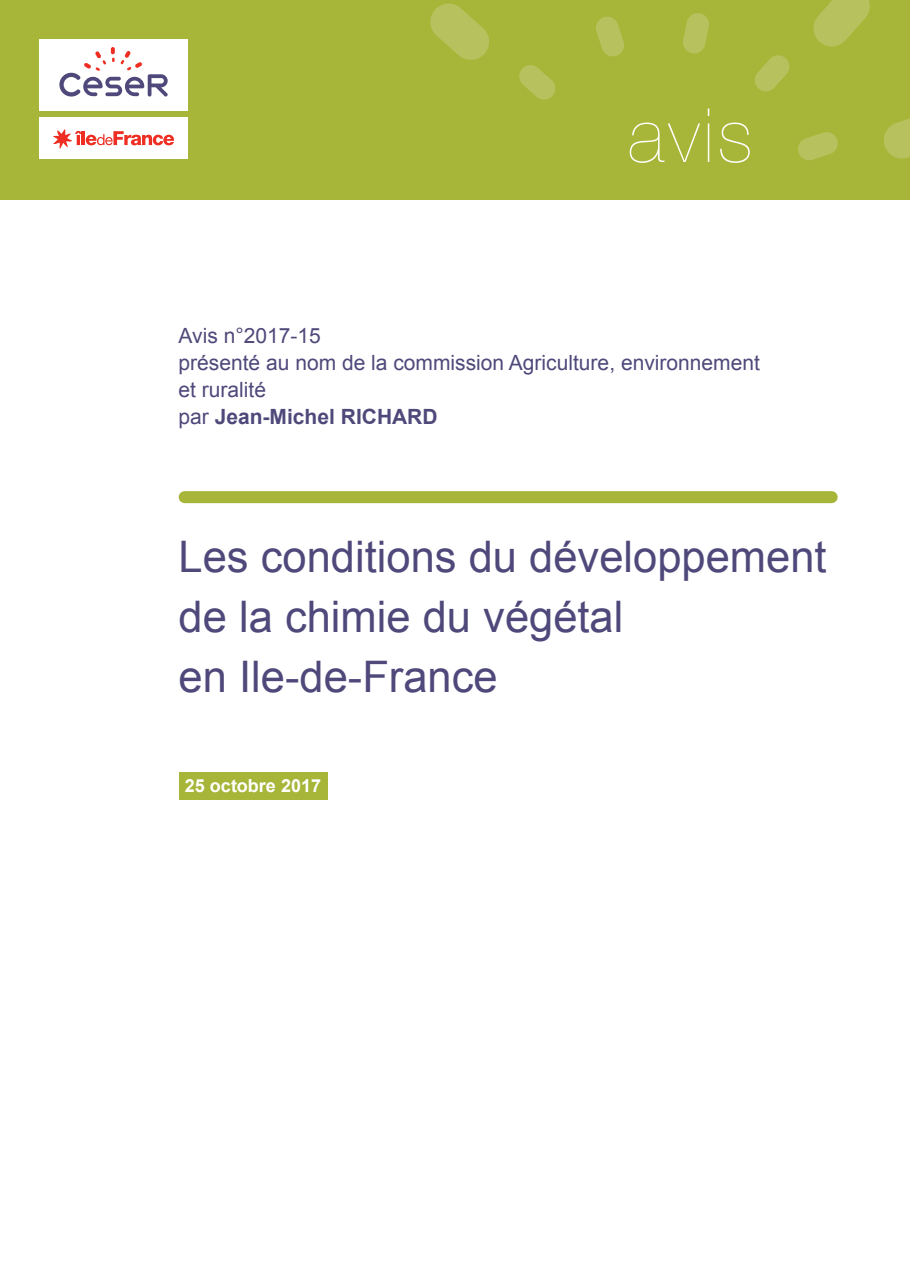
<style>
.page{position:relative;width:910px;height:1280px;background:#fff}
.page>*{position:absolute;margin:0;border:0;box-sizing:border-box;transform-origin:0 0}
.t1{font:200 75px "Helvetica Neue LT Std";color:#fff}
.t2{font:43.5px/60px "Arial";color:#4e497a}
.t3{font:21px "Arial";color:#4e497a}
.t4{font:700 21px "Arial";color:#4e497a}
.t5{font:700 18px "Arial";color:#fff}
.s1{font-weight:400}
</style>
<div class="page">
<div style="left:185px;top:491px;width:647px;height:12px;background:#a7b639"></div>
<div style="left:0;top:0;width:910px;height:200px;background:#a7b639"></div>
<div style="left:39px;top:39px;width:149px;height:71px;background:#fff"></div>
<div style="left:39px;top:118px;width:149px;height:41px;background:#fff"></div>
<svg style="left:53px;top:129px;width:121px;height:20px"></svg>
<svg style="left:59px;top:47px;width:109px;height:50px"></svg>
<svg style="left:813px;top:0;width:57px;height:47px"></svg>
<svg style="left:884px;top:118px;width:26px;height:41px"></svg>
<svg style="left:519px;top:65px;width:36px;height:35px"></svg>
<svg style="left:596px;top:16px;width:28px;height:41px"></svg>
<svg style="left:683px;top:13px;width:26px;height:41px"></svg>
<svg style="left:755px;top:55px;width:35px;height:37px"></svg>
<svg style="left:798px;top:132px;width:40px;height:28px"></svg>
<svg style="left:430px;top:3px;width:59px;height:57px"></svg>
<div style="left:179px;top:772px;width:148px;height:27px;background:#a7b639"></div>
<p class="t1" style="left:628px;top:92px;width:126px">avis</p>
<p class="t3" style="left:179px;top:322px;width:144px">Avis n°2017-15</p>
<p class="t3" style="left:179px;top:349px;width:583px">présenté au nom de la commission Agriculture, environnement</p>
<p class="t3" style="left:179px;top:376px;width:89px">et ruralité</p>
<p class="t4" style="left:179px;top:402px;width:261px"><span class="s1">par</span> Jean-Michel RICHARD</p>
<p class="t2" style="left:179px;top:527px;width:650px">Les conditions du développement de la chimie du végétal</p>
<p class="t2" style="left:179px;top:647px;width:321px">en Ile-de-France</p>
<p class="t5" style="left:185px;top:774px;width:138px">25 octobre 2017</p>
</div>
